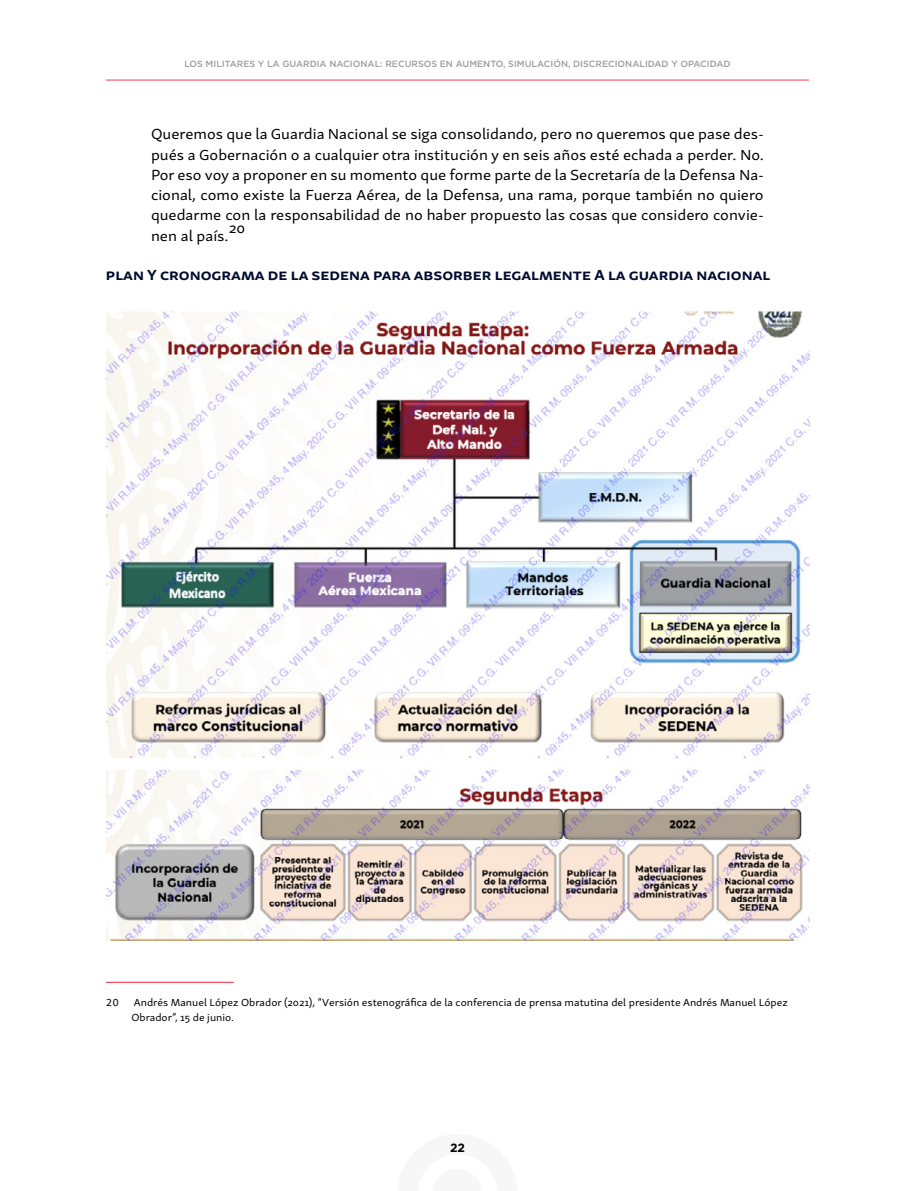
<style>
.page{position:relative;width:915px;height:1191px;background:#fff}
.page>*{position:absolute;margin:0;border:0;box-sizing:border-box;transform-origin:0 0}
.t1{font:15px/20.2px "Skolar Sans Latn Ex";color:#000;text-align:justify}
.t2{font:700 15px "Skolar Sans Latn Ex";color:#000b2f}
.t3{font:700 12px "Gotham";color:#000}
.t4{font:10.5px/15px "Skolar Sans Latn Ex";color:#000}
.t5{font:500 9px "Gotham";color:#9d9d9c}
</style>
<div class="page">
<hr style="left:106px;top:80px;width:702px;height:1px;background:#f73d50">
<hr style="left:106px;top:981px;width:127px;height:2px;background:#f73d50">
<img style="left:106px;top:310px;width:702px;height:631px">
<p class="t5" style="left:184px;top:58px;width:547px">LOS MILITARES Y LA GUARDIA NACIONAL: RECURSOS EN AUMENTO, SIMULACIÓN, DISCRECIONALIDAD Y OPACIDAD</p>
<p class="t1" style="left:151px;top:123px;width:614px">Queremos que la Guardia Nacional se siga consolidando, pero no queremos que pase des&shy;pués a Gobernación o a cualquier otra institución y en seis años esté echada a perder. No.<br>Por eso voy a proponer en su momento que forme parte de la Secretaría de la Defensa Na&shy;cional, como existe la Fuerza Aérea, de la Defensa, una rama, porque también no quiero quedarme con la responsabilidad de no haber propuesto las cosas que considero convie&shy;nen al país.</p>
<p class="t1" style="left:228px;top:217px;width:18px">20</p>
<p class="t2" style="left:106px;top:263px;width:665px">PLAN Y CRONOGRAMA DE LA SEDENA PARA ABSORBER LEGALMENTE A LA GUARDIA NACIONAL</p>
<p class="t4" style="left:106px;top:994px;width:15px">20</p>
<p class="t4" style="left:131px;top:994px;width:657px">Andrés Manuel López Obrador (2021), “Versión estenográfica de la conferencia de prensa matutina del presidente Andrés Manuel López<br>Obrador”, 15 de junio.</p>
<p class="t3" style="left:450px;top:1140px;width:16px">22</p>
</div>
